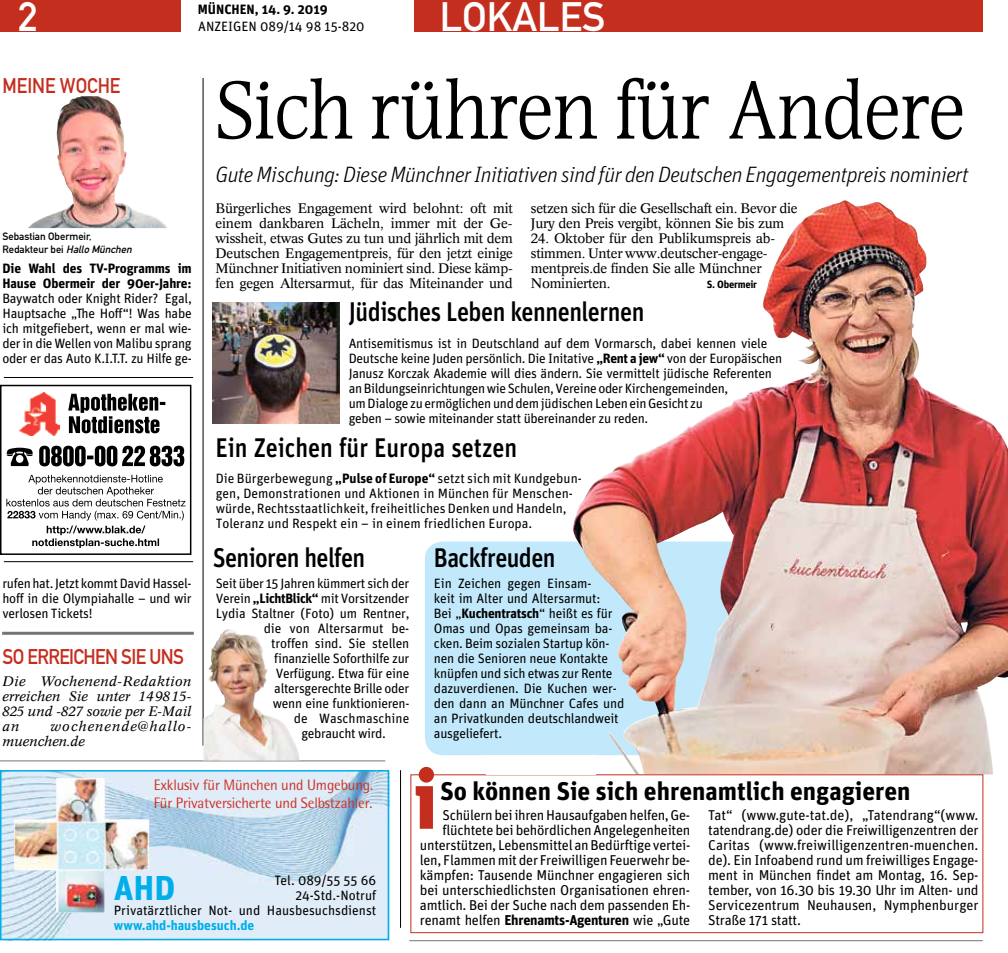
<style>
.page{position:relative;width:1008px;height:953px;background:#fff}
.page>*{position:absolute;margin:0;border:0;box-sizing:border-box;transform-origin:0 0}
.t1{font:82.5px "Devin";color:#000;scale:.9 1}
.t2{font:40.5px "DIN Mittelschrift";color:#fff}
.t3{font:700 34.5px "Unit";color:#00afea}
.t4{font:500 27px "Unit";letter-spacing:-.02em;color:#000;scale:.9 1}
.t5{font:500 27px "Unit";color:#000;scale:.9 1}
.t6{font:700 25.5px "Unit";color:#000}
.t7{font:italic 300 22.2px "Unit";letter-spacing:-.025em;color:#000}
.t8{font:21px "DIN Mittelschrift Std";letter-spacing:-.03em;color:#c42e1e;scale:.9 1}
.t9{font:21px "DIN Mittelschrift Std";color:#c42e1e;scale:.9 1}
.t10{font:15.15px/18.1px "Rotis Semi Sans Std";letter-spacing:-.01em;color:#cd3225}
.t11{font:14.25px/15px "Unit";letter-spacing:-.02em;color:#000;text-align:right}
.t12{font:13.5px/15px "Unit";letter-spacing:-.02em;color:#000;text-align:justify}
.t13{font:13.5px/15px "Concorde";letter-spacing:-.02em;color:#000}
.t14{font:13.5px/15px "Unit";color:#000}
.t15{font:italic 13.5px/15px "Concorde";letter-spacing:-.005em;color:#000;text-align:justify}
.t16{font:700 13.5px/15px "Unit";letter-spacing:-.01em;color:#000}
.t17{font:italic 13.5px/15px "Concorde";letter-spacing:.055em;color:#000}
.t18{font:700 13.5px "Unit";color:#00afea}
.t19{font:10.5px/12.6px "DIN Mittelschrift Std";color:#000}
.t20{font:700 10.5px "Unit";letter-spacing:-.02em;color:#000}
.s1{font-style:italic}
.s2{font-weight:700}
</style>
<div class="page">
<div style="left:425px;top:541px;width:511px;height:214px;background:#c2e9fb;border-radius:18px"></div>
<img style="left:572px;top:202px;width:436px;height:572px">
<img style="left:28px;top:96px;width:139px;height:132px">
<hr style="left:203px;top:78px;width:1px;height:667px;background:#000">
<hr style="left:0;top:760px;width:385px;height:1px;background:#787370">
<hr style="left:409px;top:940px;width:574px;height:1px;background:#787370">
<hr style="left:4px;top:561px;width:189px;height:1px;background:#000">
<hr style="left:4px;top:377px;width:189px;height:1px;background:#000">
<hr style="left:2px;top:631px;width:192px;height:3px;background:#787370">
<img style="left:213px;top:302px;width:126px;height:121px">
<div style="left:410px;top:774px;width:573px;height:159px;background:#fff;border:1px solid #c42e1e"></div>
<svg style="left:416px;top:766px;width:18px;height:62px"></svg>
<hr style="left:400px;top:770px;width:1px;height:157px;background:#000">
<img style="left:203px;top:629px;width:96px;height:131px">
<div style="left:486px;top:755px;width:109px;height:19px;background:#fff"></div>
<svg style="left:6px;top:394px;width:179px;height:154px"></svg>
<img style="left:19px;top:393px;width:41px;height:42px">
<div style="left:0;top:385px;width:191px;height:170px;border:2px solid #000"></div>
<img style="left:3px;top:773px;width:383px;height:164px">
<img style="left:14px;top:778px;width:135px;height:134px">
<div style="left:0;top:770px;width:389px;height:170px;border:2px solid #00afea"></div>
<div style="left:0;top:0;width:180px;height:32px;background:#c42e1e"></div>
<div style="left:414px;top:0;width:568px;height:32px;background:#c42e1e"></div>
<h2 class="t2" style="left:18px;top:-7px;width:21px">2</h2>
<h2 class="t2" style="left:440px;top:-7px;width:167px">LOKALES</h2>
<p class="t16" style="left:198px;top:1px;width:131px">MÜNCHEN, 14. 9. 2019</p>
<p class="t14" style="left:198px;top:19px;width:168px">ANZEIGEN 089/14 98 15-820</p>
<h3 class="t9" style="left:2px;top:73px;width:133px">MEINE WOCHE</h3>
<p class="t19" style="left:2px;top:230px;width:133px">Sebastian Obermeir,<br>Redakteur bei <span class="s1">Hallo München</span></p>
<p class="t16" style="left:2px;top:261px;width:191px">Die Wahl des TV-Programms im<br>Hause Obermeir der 90er-Jahre:</p>
<p class="t12" style="left:2px;top:290px;width:191px">Baywatch oder Knight Rider? Egal, Hauptsache „The Hoff“! Was habe ich mitgefiebert, wenn er mal wie&shy;der in die Wellen von Malibu sprang oder er das Auto K.I.T.T. zu Hilfe ge-</p>
<p class="t12" style="left:2px;top:575px;width:191px">rufen hat. Jetzt kommt David Hassel&shy;hoff in die Olympiahalle – und wir verlosen Tickets!</p>
<h3 class="t8" style="left:2px;top:644px;width:203px">SO ERREICHEN SIE UNS</h3>
<p class="t15" style="left:2px;top:673px;width:191px">Die Wochenend-Redaktion erreichen Sie unter 149815- 825 und -827 sowie per E-Mail an</p>
<p class="t17" style="left:2px;top:718px;width:191px;text-indent:48px">wochenende@hallo&shy;muenchen.de</p>
<h1 class="t1" style="left:215px;top:63px;width:834px">Sich rühren für Andere</h1>
<h3 class="t7" style="left:215px;top:162px;width:755px">Gute Mischung: Diese Münchner Initiativen sind für den Deutschen Engagementpreis nominiert</h3>
<p class="t13" style="left:215px;top:200px;width:299px;text-align:justify">Bürgerliches Engagement wird belohnt: oft mit einem dankbaren Lächeln, immer mit der Ge&shy;wissheit, etwas Gutes zu tun und jährlich mit dem Deutschen Engagementpreis, für den jetzt einige Münchner Initiativen nominiert sind. Diese kämp&shy;fen gegen Altersarmut, für das Miteinander und</p>
<p class="t13" style="left:531px;top:200px;width:268px">setzen sich für die Gesellschaft ein. Bevor die<br>Jury den Preis vergibt, können Sie bis zum</p>
<p class="t13" style="left:531px;top:230px;width:246px">24. Oktober für den Publikumspreis ab&shy;stimmen. Unter www.deutscher-engage&shy;mentpreis.de finden Sie alle Münchner Nominierten.</p>
<p class="t20" style="left:707px;top:278px;width:52px">S. Obermeir</p>
<h3 class="t4" style="left:349px;top:296px;width:330px">Jüdisches Leben kennenlernen</h3>
<p class="t12" style="left:349px;top:335px;width:435px;text-align:left">Antisemitismus ist in Deutschland auf dem Vormarsch, dabei kennen viele Deutsche keine Juden persönlich. Die Initative <span class="s2">„Rent a jew“</span> von der Europäischen Janusz Korczak Akademie will dies ändern. Sie vermittelt jüdische Referenten an Bildungseinrichtungen wie Schulen, Vereine oder Kirchengemeinden,<br>um Dialoge zu ermöglichen und dem jüdischen Leben ein Gesicht zu<br>geben – sowie miteinander statt übereinander zu reden.</p>
<h3 class="t5" style="left:215px;top:431px;width:337px">Ein Zeichen für Europa setzen</h3>
<p class="t14" style="left:216px;top:470px;width:368px">Die Bürgerbewegung <span class="s2">„Pulse of Europe“</span> setzt sich mit Kundgebun&shy;gen, Demonstrationen und Aktionen in München für Menschen&shy;würde, Rechtsstaatlichkeit, freiheitliches Denken und Handeln, Toleranz und Respekt ein – in einem friedlichen Europa.</p>
<h3 class="t4" style="left:213px;top:541px;width:171px">Senioren helfen</h3>
<p class="t12" style="left:216px;top:575px;width:195px">Seit über 15 Jahren kümmert sich der</p>
<p class="t12" style="left:216px;top:590px;width:195px">Verein <span class="s2">„LichtBlick“</span> mit Vorsitzender</p>
<p class="t12" style="left:216px;top:605px;width:195px">Lydia Staltner (Foto) um Rentner,</p>
<p class="t12" style="left:264px;top:620px;width:147px">die von Altersarmut be-</p>
<p class="t12" style="left:271px;top:635px;width:140px">troffen sind. Sie stellen</p>
<p class="t12" style="left:274px;top:650px;width:136px">finanzielle Soforthilfe zur</p>
<p class="t12" style="left:276px;top:665px;width:135px">Verfügung. Etwa für eine</p>
<p class="t12" style="left:274px;top:680px;width:137px">altersgerechte Brille oder</p>
<p class="t12" style="left:273px;top:695px;width:138px">wenn eine funktionieren-</p>
<p class="t14" style="left:294px;top:710px;width:117px">de Waschmaschine</p>
<p class="t12" style="left:301px;top:725px;width:86px">gebraucht wird.</p>
<h3 class="t4" style="left:434px;top:541px;width:137px">Backfreuden</h3>
<p class="t12" style="left:434px;top:575px;width:192px;text-align:left">Ein Zeichen gegen Einsam-<br>keit im Alter und Altersarmut:<br>Bei „<span class="s2">Kuchentratsch</span>“ heißt es für<br>Omas und Opas gemeinsam ba&shy;cken. Beim sozialen Startup kön&shy;nen die Senioren neue Kontakte knüpfen und sich etwas zur Rente dazuverdienen. Die Kuchen wer&shy;den dann an Münchner Cafes und an Privatkunden deutschlandweit ausgeliefert.</p>
<p class="t10" style="left:154px;top:775px;width:221px">Exklusiv für München und Umgebung.<br>Für Privatversicherte und Selbstzahler.</p>
<p class="t14" style="left:114px;top:872px;width:264px;text-align:right">Tel. 089/55 55 66<br>24-Std.-Notruf<br>Privatärztlicher Not- und Hausbesuchsdienst</p>
<p class="t18" style="left:114px;top:917px;width:142px">www.ahd-hausbesuch.de</p>
<h3 class="t3" style="left:114px;top:867px;width:63px">AHD</h3>
<h3 class="t6" style="left:440px;top:775px;width:472px">So können Sie sich ehrenamtlich engagieren</h3>
<p class="t11" style="left:420px;top:807px;width:272px">Schülern bei ihren Hausaufgaben helfen, Ge&shy;flüchtete bei behördlichen Angelegenheiten unterstützen, Lebensmittel an Bedürftige vertei&shy;len, Flammen mit der Freiwilligen Feuerwehr be&shy;kämpfen: Tausende Münchner engagieren sich bei unterschiedlichsten Organisationen ehren&shy;amtlich. Bei der Suche nach dem passenden Eh&shy;renamt helfen <span class="s2">Ehrenamts-Agenturen</span> wie „Gute</p>
<p class="t11" style="left:708px;top:807px;width:272px;text-align:justify">Tat“ (www.gute-tat.de), „Tatendrang“(www. tatendrang.de) oder die Freiwilligenzentren der Caritas (www.freiwilligenzentren-muenchen. de). Ein Infoabend rund um freiwilliges Engage&shy;ment in München findet am Montag, 16. Sep&shy;tember, von 16.30 bis 19.30 Uhr im Alten- und Servicezentrum Neuhausen, Nymphenburger Straße 171 statt.</p>
</div>
